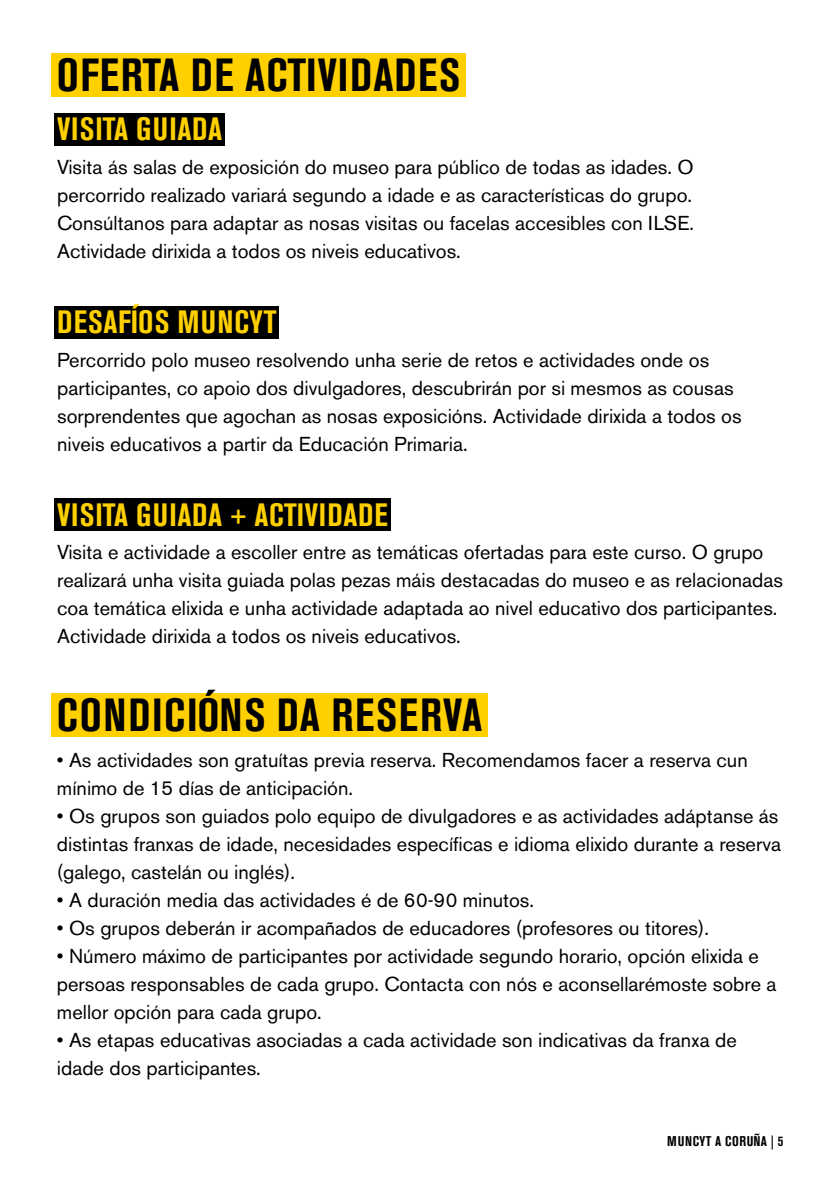
<style>
.page{position:relative;width:840px;height:1191px;background:#fff}
.page>*{position:absolute;margin:0;border:0;box-sizing:border-box;transform-origin:0 0}
.titulo_seccion{font:700 condensed 46px "Akzidenz Grotesk BE";letter-spacing:.035em;color:#000}
.titulo_amarillo{font:700 condensed 32px "Akzidenz Grotesk BE";letter-spacing:.02em;color:#ffd000}
.texto{font:20px/28px "Akzidenz Grotesk BE";color:#000}
.t1{font:700 condensed 14px "Akzidenz Grotesk BE";letter-spacing:.045em;color:#000}
</style>
<div class="page">
<div style="left:51px;top:54px;width:414px;height:43px;background:#ffd000"></div>
<div style="left:54px;top:113px;width:171px;height:32px;background:#000"></div>
<div style="left:54px;top:306px;width:225px;height:32px;background:#000"></div>
<div style="left:54px;top:499px;width:336px;height:32px;background:#000"></div>
<div style="left:51px;top:694px;width:437px;height:43px;background:#ffd000"></div>
<p class="titulo_seccion" style="left:57px;top:49px;width:404px">OFERTA DE ACTIVIDADES</p>
<p class="titulo_amarillo" style="left:57px;top:111px;width:166px">VISITA GUIADA</p>
<p class="texto" style="left:57px;top:153px;width:637px">Visita ás salas de exposición do museo para público de todas as idades. O percorrido realizado variará segundo a idade e as características do grupo.</p>
<p class="texto" style="left:57px;top:209px;width:638px">Consúltanos para adaptar as nosas visitas ou facelas accesibles con ILSE.<br>Actividade dirixida a todos os niveis educativos.</p>
<p class="titulo_amarillo" style="left:57px;top:303px;width:220px">DESAFÍOS MUNCYT</p>
<p class="texto" style="left:57px;top:346px;width:685px">Percorrido polo museo resolvendo unha serie de retos e actividades onde os participantes, co apoio dos divulgadores, descubrirán por si mesmos as cousas sorprendentes que agochan as nosas exposicións. Actividade dirixida a todos os niveis educativos a partir da Educación Primaria.</p>
<p class="titulo_amarillo" style="left:57px;top:496px;width:332px">VISITA GUIADA + ACTIVIDADE</p>
<p class="texto" style="left:57px;top:538px;width:727px">Visita e actividade a escoller entre as temáticas ofertadas para este curso. O grupo realizará unha visita guiada polas pezas máis destacadas do museo e as relacionadas coa temática elixida e unha actividade adaptada ao nivel educativo dos participantes.<br>Actividade dirixida a todos os niveis educativos.</p>
<p class="titulo_seccion" style="left:57px;top:689px;width:426px">CONDICIÓNS DA RESERVA</p>
<p class="texto" style="left:57px;top:745px;width:692px">• As actividades son gratuítas previa reserva. Recomendamos facer a reserva cun mínimo de 15 días de anticipación.</p>
<p class="texto" style="left:57px;top:801px;width:725px">• Os grupos son guiados polo equipo de divulgadores e as actividades adáptanse ás distintas franxas de idade, necesidades específicas e idioma elixido durante a reserva (galego, castelán ou inglés).</p>
<p class="texto" style="left:57px;top:885px;width:478px">• A duración media das actividades é de 60-90 minutos.</p>
<p class="texto" style="left:57px;top:913px;width:653px">• Os grupos deberán ir acompañados de educadores (profesores ou titores).</p>
<p class="texto" style="left:57px;top:941px;width:720px">• Número máximo de participantes por actividade segundo horario, opción elixida e persoas responsables de cada grupo. Contacta con nós e aconsellarémoste sobre a mellor opción para cada grupo.</p>
<p class="texto" style="left:57px;top:1025px;width:681px">• As etapas educativas asociadas a cada actividade son indicativas da franxa de idade dos participantes.</p>
<p class="t1" style="left:667px;top:1133px;width:117px">MUNCYT A CORUÑA | 5</p>
</div>
